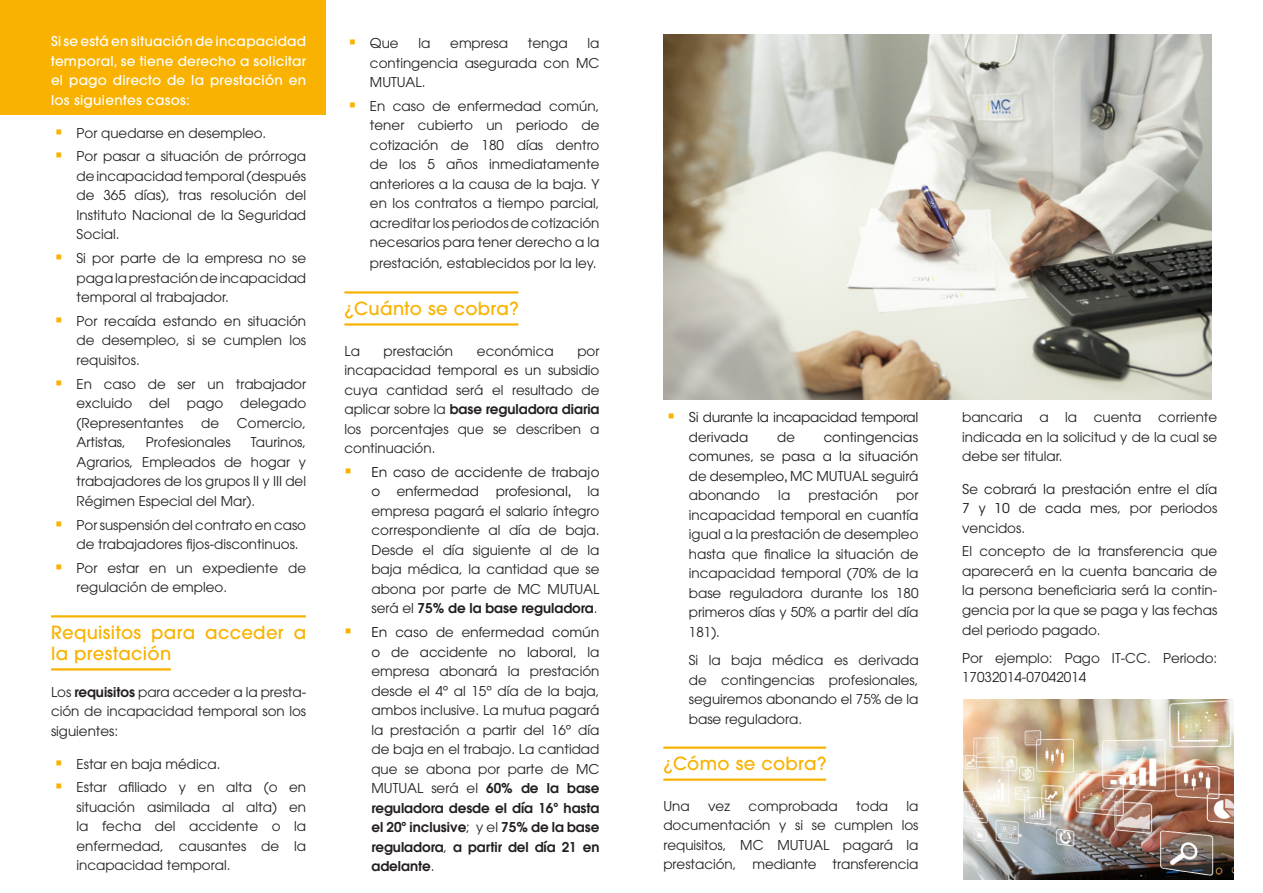
<style>
.page{position:relative;width:1263px;height:893px;background:#fff}
.page>*{position:absolute;margin:0;border:0;box-sizing:border-box;transform-origin:0 0}
.párrafo_TÍTULO_2{font:500 18px/21px "ITC Avant Garde Std";letter-spacing:.02em;color:#f9b200}
.Estilo_de_párrafo_1{font:13.5px/19.5px "ITC Avant Garde Pro";color:#231f20;text-align:justify}
.Estilo_de_párrafo_1-2{font:13.5px/19.5px "ITC Avant Garde Std";color:#231f20;text-align:justify}
.t1{font:500 13.5px/19.5px "ITC Avant Garde Std";letter-spacing:.02em;color:#fff;text-align:justify}
.estilo_de_párrafo_de{font:13.5px/19.5px "ITC Avant Garde Pro";color:#231f20;text-align:justify}
.Estilo_de_párrafo_1-3{font:13.5px/19.5px "ITC Avant Garde Std";letter-spacing:-.02em;color:#231f20}
.s1{font-family:"ITC Avant Garde Std";font-weight:600}
.s2{font-family:"ITC Avant Garde Std"}
.s3{font-family:"ITC Avant Garde Std";font-weight:500}
.s4{font-weight:500}
.s5{font-family:"ITC Avant Garde Pro"}
</style>
<div class="page">
<div style="left:0;top:0;width:325px;height:115px;background:#f9b200"></div>
<hr style="left:51px;top:615px;width:255px;height:2px;background:#f9b200">
<hr style="left:51px;top:668px;width:120px;height:2px;background:#f9b200">
<hr style="left:344px;top:291px;width:174px;height:3px;background:#f9b200">
<hr style="left:344px;top:323px;width:174px;height:3px;background:#f9b200">
<hr style="left:663px;top:746px;width:163px;height:3px;background:#f9b200">
<hr style="left:663px;top:778px;width:163px;height:3px;background:#f9b200">
<img style="left:663px;top:34px;width:549px;height:366px">
<img style="left:963px;top:700px;width:270px;height:180px">
<p class="t1" style="left:51px;top:32px;width:257px">Si se está en situación de incapacidad temporal, se tiene derecho a solicitar el pago directo de la prestación en los siguientes casos:</p>
<p class="Estilo_de_párrafo_1" style="left:77px;top:123px;width:191px">Por quedarse en desempleo.</p>
<p class="Estilo_de_párrafo_1" style="left:77px;top:147px;width:231px">Por pasar a situación de prórroga de incapacidad temporal (después de 365 días), tras resolución del Instituto Nacional de la Seguridad Social.</p>
<p class="Estilo_de_párrafo_1" style="left:77px;top:248px;width:231px">Si por parte de la empresa no se paga la prestación de incapacidad temporal al trabajador.</p>
<p class="Estilo_de_párrafo_1" style="left:77px;top:311px;width:231px">Por recaída estando en situación de desempleo, si se cumplen los requisitos.</p>
<p class="Estilo_de_párrafo_1" style="left:77px;top:374px;width:231px">En caso de ser un trabajador excluido</p>
<p class="Estilo_de_párrafo_1" style="left:149px;top:393px;width:22px">del</p>
<p class="Estilo_de_párrafo_1" style="left:187px;top:393px;width:38px">pago</p>
<p class="Estilo_de_párrafo_1" style="left:240px;top:393px;width:67px">delegado</p>
<p class="Estilo_de_párrafo_1" style="left:77px;top:413px;width:108px">(Representantes</p>
<p class="Estilo_de_párrafo_1" style="left:201px;top:413px;width:20px">de</p>
<p class="Estilo_de_párrafo_1" style="left:237px;top:413px;width:71px">Comercio,</p>
<p class="Estilo_de_párrafo_1" style="left:77px;top:432px;width:51px">Artistas,</p>
<p class="Estilo_de_párrafo_1" style="left:146px;top:432px;width:86px">Profesionales</p>
<p class="Estilo_de_párrafo_1" style="left:77px;top:432px;width:231px;text-indent:174px">Taurinos, Agrarios, Empleados de hogar y trabajadores de los grupos II y III del Régimen Especial del Mar).</p>
<p class="Estilo_de_párrafo_1" style="left:77px;top:515px;width:231px">Por suspensión del contrato en caso de trabajadores fijos-discontinuos.</p>
<p class="Estilo_de_párrafo_1" style="left:77px;top:558px;width:231px">Por estar en un expediente de regulación de empleo.</p>
<p class="párrafo_TÍTULO_2" style="left:51px;top:622px;width:257px">Requisitos para acceder a la prestación</p>
<p class="Estilo_de_párrafo_1" style="left:51px;top:682px;width:257px">Los <span class="s1">requisitos</span> para acceder a la presta&shy;ción de incapacidad temporal son los siguientes:</p>
<p class="Estilo_de_párrafo_1" style="left:77px;top:754px;width:146px">Estar en baja médica.</p>
<p class="Estilo_de_párrafo_1" style="left:77px;top:777px;width:231px">Estar afiliado y en alta (o en situación asimilada al alta) en la fecha del accidente o la enfermedad, causantes de la incapacidad temporal.</p>
<p class="Estilo_de_párrafo_1" style="left:370px;top:33px;width:30px">Que</p>
<p class="Estilo_de_párrafo_1" style="left:418px;top:33px;width:13px">la</p>
<p class="Estilo_de_párrafo_1" style="left:450px;top:33px;width:59px">empresa</p>
<p class="Estilo_de_párrafo_1" style="left:528px;top:33px;width:41px">tenga</p>
<p class="Estilo_de_párrafo_1" style="left:370px;top:33px;width:231px;text-indent:218px">la contingencia asegurada con MC MUTUAL.</p>
<p class="Estilo_de_párrafo_1" style="left:370px;top:96px;width:231px">En caso de enfermedad común, tener cubierto un periodo de cotización de 180 días dentro de los 5 años inmediatamente anteriores a la causa de la baja. Y en los contratos a tiempo parcial, acreditar los periodos de cotización necesarios para tener derecho a la</p>
<p class="Estilo_de_párrafo_1" style="left:370px;top:253px;width:228px">prestación, establecidos por la ley.</p>
<p class="párrafo_TÍTULO_2" style="left:344px;top:298px;width:176px">¿Cuánto se cobra?</p>
<p class="Estilo_de_párrafo_1" style="left:344px;top:341px;width:17px">La</p>
<p class="Estilo_de_párrafo_1" style="left:384px;top:341px;width:71px">prestación</p>
<p class="Estilo_de_párrafo_1" style="left:477px;top:341px;width:78px">económica</p>
<p class="Estilo_de_párrafo_1" style="left:344px;top:341px;width:257px;text-indent:233px">por incapacidad temporal es un subsidio cuya cantidad será el resultado de aplicar sobre la <span class="s1">base reguladora diaria </span>los porcentajes que se describen a continuación.</p>
<p class="Estilo_de_párrafo_1" style="left:371px;top:462px;width:230px"><span class="s2">En caso de accidente de trabajo o enfermedad profesional</span><span class="s3">,</span> la empresa pagará el salario íntegro correspondiente al día de baja.<br>Desde el día siguiente al de la baja médica, la cantidad que se abona por parte de MC MUTUAL será el <span class="s1">75% de la base reguladora</span>.</p>
<p class="Estilo_de_párrafo_1" style="left:371px;top:622px;width:230px"><span class="s2">En caso de enfermedad común o de accidente no laboral,</span> la empresa abonará la prestación desde el 4º al 15º día de la baja, ambos inclusive. La mutua pagará la prestación a partir del 16º día de baja en el trabajo. La cantidad que se abona por parte de MC MUTUAL será el <span class="s1">60% de la base reguladora desde el día 16º hasta el 20º inclusive</span>; y el <span class="s1">75% de la base reguladora</span>, <span class="s1">a partir del día 21 en adelante</span>.</p>
<p class="Estilo_de_párrafo_1-3" style="left:689px;top:408px;width:231px">Si durante la incapacidad temporal derivada</p>
<p class="Estilo_de_párrafo_1-2" style="left:689px;top:427px;width:231px;text-indent:135px">contingencias comunes, se pasa a la situación de desempleo<span class="s4">,</span> <span class="s5">MC MUTUAL seguirá abonando</span></p>
<p class="Estilo_de_párrafo_1-2" style="left:777px;top:427px;width:19px">de</p>
<p class="Estilo_de_párrafo_1" style="left:778px;top:486px;width:13px">la</p>
<p class="Estilo_de_párrafo_1" style="left:808px;top:486px;width:71px">prestación</p>
<p class="Estilo_de_párrafo_1" style="left:689px;top:486px;width:231px;text-indent:208px">por incapacidad temporal en cuantía igual a la prestación de desempleo hasta que finalice la situación de incapacidad temporal (70% de la base reguladora durante los 180 primeros días y 50% a partir del día 181).</p>
<p class="estilo_de_párrafo_de" style="left:689px;top:650px;width:231px">Si la baja médica es derivada de contingencias profesionales, seguiremos abonando el 75% de la base reguladora.</p>
<p class="párrafo_TÍTULO_2" style="left:663px;top:753px;width:164px">¿Cómo se cobra?</p>
<p class="Estilo_de_párrafo_1" style="left:663px;top:796px;width:28px">Una</p>
<p class="Estilo_de_párrafo_1" style="left:708px;top:796px;width:23px">vez</p>
<p class="Estilo_de_párrafo_1" style="left:749px;top:796px;width:91px">comprobada</p>
<p class="Estilo_de_párrafo_1" style="left:856px;top:796px;width:33px">toda</p>
<p class="Estilo_de_párrafo_1" style="left:663px;top:796px;width:257px;text-indent:243px">la documentación y si se cumplen los requisitos, MC MUTUAL pagará la prestación, mediante transferencia</p>
<p class="Estilo_de_párrafo_1" style="left:962px;top:408px;width:257px">bancaria a la cuenta corriente indicada en la solicitud y de la cual se debe ser titular.</p>
<p class="Estilo_de_párrafo_1-2" style="left:962px;top:479px;width:257px">Se cobrará la prestación entre el día 7 y 10 de cada mes<span class="s5">, por periodos vencidos.</span></p>
<p class="Estilo_de_párrafo_1" style="left:962px;top:542px;width:257px">El concepto de la transferencia que aparecerá en la cuenta bancaria de la persona beneficiaria será la contin&shy;gencia por la que se paga y las fechas del periodo pagado.</p>
<p class="Estilo_de_párrafo_1" style="left:962px;top:648px;width:257px">Por ejemplo: Pago IT-CC. Periodo:<br>17032014-07042014</p>
</div>
